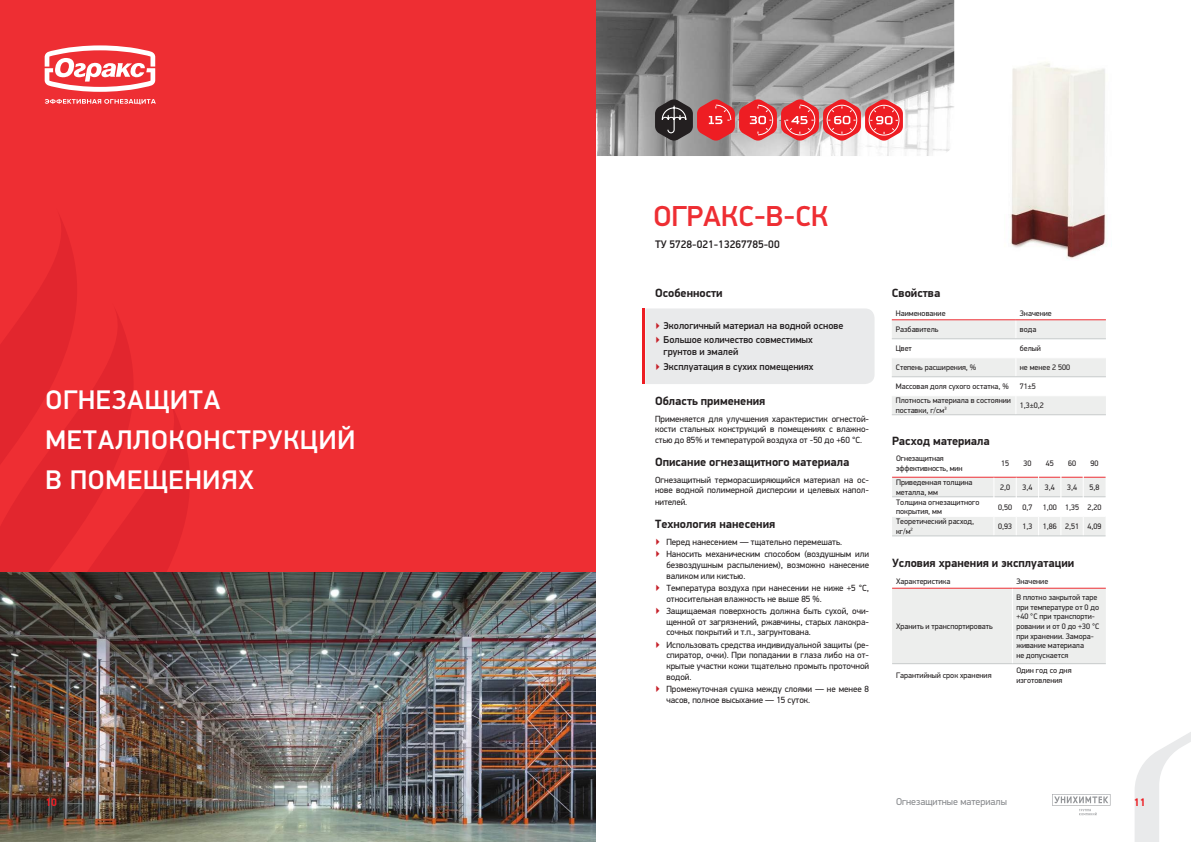
<style>
.page{position:relative;width:1191px;height:842px;background:#fff}
.page>*{position:absolute;margin:0;border:0;box-sizing:border-box;transform-origin:0 0}
.t1{font:500 29px "PF Din Display Pro";color:#ee2e33}
.t2{font:500 27px/40px "PF Din Display Pro";letter-spacing:.03em;color:#fff}
.t3{font:700 12px "PF Din Display Pro";color:#231f20}
.t4{font:500 11px "PF Din Display Pro";color:#231f20}
.t5{font:700 11px "PF Din Display Pro";color:#ee1d23}
.t6{font:500 10px/12px "PF Din Display Pro";color:#231f20}
.t7{font:10px "PF Din Display Pro";color:#8a8c8f}
.t8{font:9px/10.8px "PF Din Display Pro";color:#231f20;text-align:justify}
.t9{font:8px/9.6px "PF Din Display Pro";color:#231f20}
.s1{font-weight:400;font-size:9px;color:#c6212a}
.s2{color:#c6212a}
</style>
<div class="page">
<svg style="left:1135px;top:732px;width:56px;height:110px"></svg>
<svg style="left:1052px;top:794px;width:58px;height:21px"></svg>
<img style="left:595px;top:0;width:359px;height:156px">
<div style="left:0;top:0;width:595px;height:842px;background:#ee2e33"></div>
<svg style="left:0;top:525px;width:30px;height:47px"></svg>
<svg style="left:0;top:218px;width:133px;height:307px"></svg>
<svg style="left:30px;top:398px;width:160px;height:174px;fill:#e2262e"></svg>
<div style="left:642px;top:308px;width:232px;height:76px;background:#e9eaeb"></div>
<img style="left:1010px;top:62px;width:96px;height:197px">
<svg style="left:891px;top:320px;width:215px;height:94px"></svg>
<hr style="left:891px;top:319px;width:125px;height:1px;background:#ee2e33">
<hr style="left:1016px;top:319px;width:90px;height:1px;background:#ee2e33">
<hr style="left:891px;top:338px;width:125px;height:1px;background:#c7cbcb">
<hr style="left:1016px;top:338px;width:90px;height:1px;background:#c7cbcb">
<hr style="left:891px;top:376px;width:125px;height:1px;background:#c7cbcb">
<hr style="left:1016px;top:376px;width:90px;height:1px;background:#c7cbcb">
<hr style="left:891px;top:414px;width:125px;height:1px;background:#c7cbcb">
<hr style="left:1016px;top:414px;width:90px;height:1px;background:#c7cbcb">
<svg style="left:892px;top:476px;width:213px;height:60px"></svg>
<div style="left:892px;top:587px;width:213px;height:76px;background:#edeeed"></div>
<hr style="left:892px;top:588px;width:120px;height:1px;background:#ee2e33">
<hr style="left:1012px;top:588px;width:93px;height:1px;background:#ee2e33">
<hr style="left:892px;top:663px;width:120px;height:1px;background:#c7cbcb">
<hr style="left:1012px;top:663px;width:93px;height:1px;background:#c7cbcb">
<svg style="left:655px;top:99px;width:248px;height:42px"></svg>
<svg style="left:45px;top:99px;width:111px;height:5px"></svg>
<svg style="left:45px;top:45px;width:110px;height:47px"></svg>
<img style="left:0;top:572px;width:595px;height:270px">
<p class="t2" style="left:45px;top:380px;width:311px">ОГНЕЗАЩИТА<br>МЕТАЛЛОКОНСТРУКЦИЙ<br>В ПОМЕЩЕНИЯХ</p>
<p class="t1" style="left:653px;top:198px;width:176px">ОГРАКС-В-СК</p>
<p class="t4" style="left:655px;top:238px;width:126px">ТУ 5728-021-13267785-00</p>
<p class="t3" style="left:655px;top:286px;width:69px">Особенности</p>
<p class="t3" style="left:891px;top:286px;width:50px">Свойства</p>
<p class="t9" style="left:895px;top:308px;width:51px">Наименование</p>
<p class="t9" style="left:1020px;top:308px;width:33px">Значение</p>
<p class="t9" style="left:895px;top:325px;width:44px">Разбавитель</p>
<p class="t9" style="left:1020px;top:325px;width:18px">вода</p>
<p class="t9" style="left:895px;top:344px;width:18px">Цвет</p>
<p class="t9" style="left:1020px;top:344px;width:23px">белый</p>
<p class="t9" style="left:895px;top:363px;width:82px">Степень расширения, %</p>
<p class="t9" style="left:1020px;top:363px;width:52px">не менее 2 500</p>
<p class="t9" style="left:895px;top:382px;width:114px">Массовая доля сухого остатка, %</p>
<p class="t9" style="left:1020px;top:382px;width:17px">71±5</p>
<p class="t9" style="left:895px;top:396px;width:117px">Плотность материала в состоянии поставки, г/см<sup>3</sup></p>
<p class="t9" style="left:1020px;top:401px;width:25px">1,3±0,2</p>
<p class="t3" style="left:892px;top:433px;width:99px">Расход материала</p>
<p class="t9" style="left:896px;top:454px;width:49px">Огнезащитная</p>
<p class="t9" style="left:896px;top:464px;width:68px">эффективность, мин</p>
<p class="t6" style="left:655px;top:319px;width:190px"><span class="s1">▶</span> Экологичный материал на водной основе</p>
<p class="t6" style="left:663px;top:334px;width:151px;text-indent:-9px"><span class="s1">▶</span> Большое количество совместимых грунтов и эмалей</p>
<p class="t6" style="left:655px;top:361px;width:160px"><span class="s1">▶</span> Эксплуатация в сухих помещениях</p>
<p class="t3" style="left:655px;top:394px;width:112px">Область применения</p>
<p class="t8" style="left:655px;top:413px;width:216px">Применяется для улучшения характеристик огнестой&shy;кости стальных конструкций в помещениях с влажно&shy;стью до 85% и температурой воздуха от -50 до +60 °С.</p>
<p class="t3" style="left:655px;top:455px;width:196px">Описание огнезащитного материала</p>
<p class="t8" style="left:655px;top:474px;width:216px">Огнезащитный терморасширяющийся материал на ос&shy;нове водной полимерной дисперсии и целевых напол-</p>
<p class="t8" style="left:655px;top:497px;width:34px">нителей.</p>
<p class="t3" style="left:655px;top:517px;width:122px">Технология нанесения</p>
<p class="t8" style="left:655px;top:536px;width:188px"><span class="s2">▶</span> Перед нанесением — тщательно перемешать.</p>
<p class="t8" style="left:666px;top:548px;width:204px;text-indent:-11px"><span class="s2">▶</span> Наносить механическим способом (воздушным или безвоздушным распылением), возможно нанесение валиком или кистью.</p>
<p class="t8" style="left:666px;top:582px;width:204px;text-indent:-11px"><span class="s2">▶</span> Температура воздуха при нанесении не ниже +5 °С, относительная влажность не выше 85 %.</p>
<p class="t8" style="left:666px;top:605px;width:204px;text-indent:-11px"><span class="s2">▶</span> Защищаемая поверхность должна быть сухой, очи&shy;щенной от загрязнений, ржавчины, старых лакокра&shy;сочных покрытий и т.п., загрунтована.</p>
<p class="t8" style="left:666px;top:639px;width:204px;text-indent:-11px"><span class="s2">▶</span> Использовать средства индивидуальной защиты (ре&shy;спиратор, очки). При попадании в глаза либо на от&shy;крытые участки кожи тщательно промыть проточной водой.</p>
<p class="t8" style="left:666px;top:684px;width:204px;text-indent:-11px"><span class="s2">▶</span> Промежуточная сушка между слоями — не менее 8 часов, полное высыхание — 15 суток.</p>
<p class="t9" style="left:1001px;top:459px;width:9px">15</p>
<p class="t9" style="left:1023px;top:459px;width:9px">30</p>
<p class="t9" style="left:1045px;top:459px;width:9px">45</p>
<p class="t9" style="left:1068px;top:459px;width:9px">60</p>
<p class="t9" style="left:1090px;top:459px;width:9px">90</p>
<p class="t9" style="left:896px;top:478px;width:78px">Приведенная толщина металла, мм</p>
<p class="t9" style="left:1000px;top:483px;width:11px">2,0</p>
<p class="t9" style="left:1022px;top:483px;width:11px">3,4</p>
<p class="t9" style="left:1044px;top:483px;width:11px">3,4</p>
<p class="t9" style="left:1067px;top:483px;width:11px">3,4</p>
<p class="t9" style="left:1089px;top:483px;width:11px">5,8</p>
<p class="t9" style="left:896px;top:497px;width:85px">Толщина огнезащитного</p>
<p class="t9" style="left:896px;top:507px;width:47px">покрытия, мм</p>
<p class="t9" style="left:998px;top:502px;width:15px">0,50</p>
<p class="t9" style="left:1022px;top:502px;width:11px">0,7</p>
<p class="t9" style="left:1042px;top:502px;width:15px">1,00</p>
<p class="t9" style="left:1065px;top:502px;width:15px">1,35</p>
<p class="t9" style="left:1087px;top:502px;width:15px">2,20</p>
<p class="t9" style="left:896px;top:517px;width:79px">Теоретический расход, кг/м<sup>2</sup></p>
<p class="t9" style="left:998px;top:522px;width:15px">0,93</p>
<p class="t9" style="left:1022px;top:522px;width:11px">1,3</p>
<p class="t9" style="left:1042px;top:522px;width:15px">1,86</p>
<p class="t9" style="left:1065px;top:522px;width:15px">2,51</p>
<p class="t9" style="left:1087px;top:522px;width:15px">4,09</p>
<p class="t3" style="left:892px;top:555px;width:184px">Условия хранения и эксплуатации</p>
<p class="t9" style="left:896px;top:577px;width:56px">Характеристика</p>
<p class="t9" style="left:1016px;top:577px;width:33px">Значение</p>
<p class="t9" style="left:896px;top:622px;width:98px">Хранить и транспортировать</p>
<p class="t9" style="left:1016px;top:593px;width:84px">В плотно закрытой таре при температуре от 0 до +40 °С при транспорти&shy;ровании и от 0 до +30 °С при хранении. Замора&shy;живание материала<br>не допускается</p>
<p class="t9" style="left:1016px;top:666px;width:57px">Один год со дня</p>
<p class="t9" style="left:1016px;top:675px;width:47px">изготовления</p>
<p class="t9" style="left:896px;top:671px;width:97px">Гарантийный срок хранения</p>
<p class="t7" style="left:896px;top:795px;width:112px">Огнезащитные материалы</p>
<p class="t5" style="left:45px;top:795px;width:13px">10</p>
<p class="t5" style="left:1133px;top:795px;width:13px">11</p>
</div>
